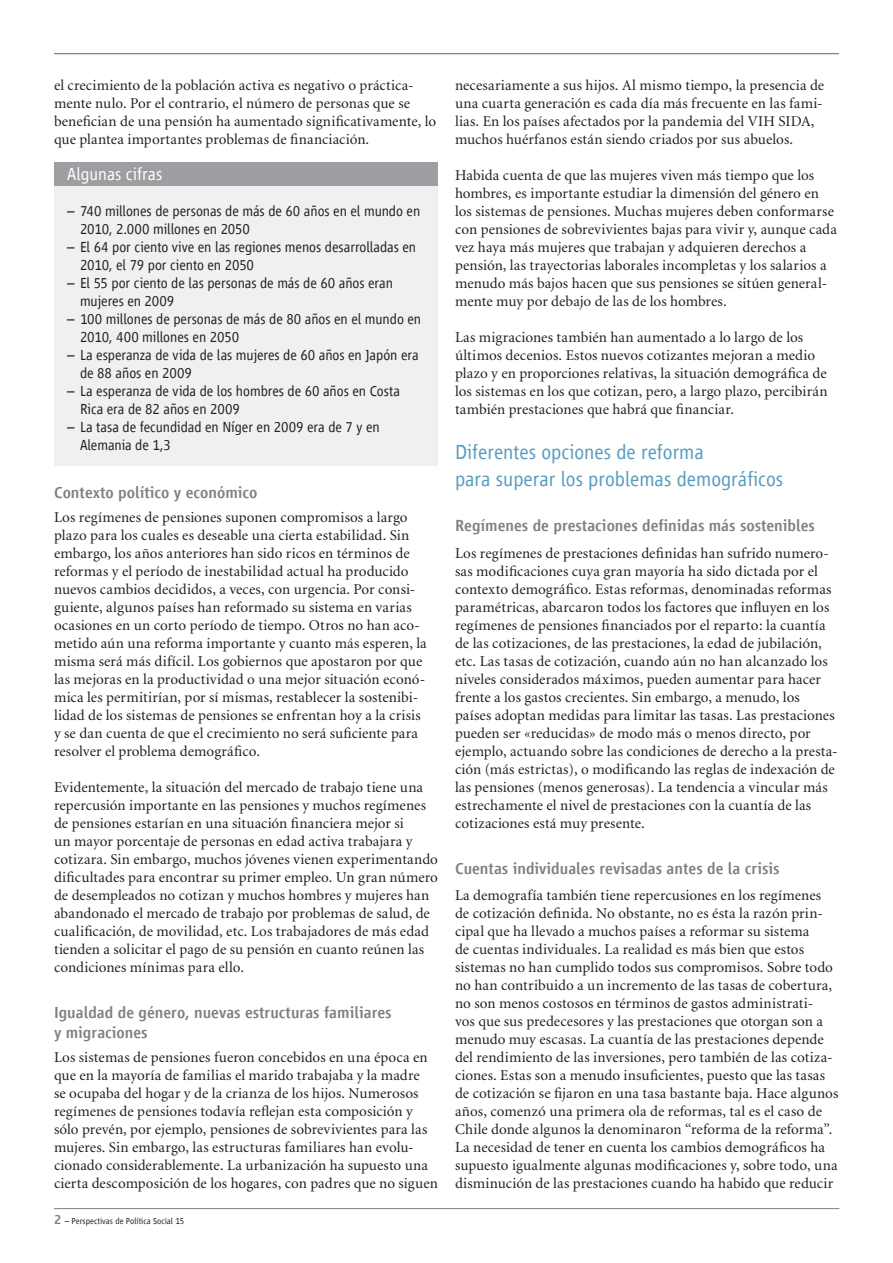
<style>
.page{position:relative;width:893px;height:1263px;background:#fff}
.page>*{position:absolute;margin:0;border:0;box-sizing:border-box;transform-origin:0 0}
.Txt_-_titre{font:300 21px/27px "Vialog LT Com";color:#579cbe}
.Box_-_titre{font:300 18px "Vialog LT Com";color:#fff}
.Txt_-_ss-titre{font:500 16.5px/19.5px "Vialog LT Com";color:#807f83}
.Txt_-_txt_courant{font:15px/18px "Minion";letter-spacing:.005em;color:#231f20}
.Box_-_txt_bullet{font:300 15px/18px "Vialog LT Com";letter-spacing:-.005em;color:#231f20}
.t1{font:300 9px "Vialog LT Com";color:#231f20}
.s1{font-weight:500;font-size:13.5px;color:#807f83}
</style>
<div class="page">
<hr style="left:54px;top:1208px;width:785px;height:1px;background:#807f83">
<hr style="left:54px;top:53px;width:785px;height:1px;background:#807f83">
<div style="left:54px;top:186px;width:384px;height:279px;background:#eff0f0"></div>
<div style="left:54px;top:162px;width:384px;height:24px;background:#9e9da1"></div>
<p class="Txt_-_txt_courant" style="left:54px;top:77px;width:384px">el crecimiento de la población activa es negativo o práctica&shy;mente nulo. Por el contrario, el número de personas que se benefician de una pensión ha aumentado significativamente, lo que plantea importantes problemas de financiación.</p>
<p class="Box_-_titre" style="left:67px;top:164px;width:97px">Algunas cifras</p>
<p class="Box_-_txt_bullet" style="left:80px;top:202px;width:342px;text-indent:-13px">– 740 millones de personas de más de 60 años en el mundo en<br>2010, 2.000 millones en 2050</p>
<p class="Box_-_txt_bullet" style="left:80px;top:238px;width:338px;text-indent:-13px">– El 64 por ciento vive en las regiones menos desarrolladas en<br>2010, el 79 por ciento en 2050</p>
<p class="Box_-_txt_bullet" style="left:80px;top:274px;width:315px;text-indent:-13px">– El 55 por ciento de las personas de más de 60 años eran mujeres en 2009</p>
<p class="Box_-_txt_bullet" style="left:80px;top:310px;width:343px;text-indent:-13px">– 100 millones de personas de más de 80 años en el mundo en<br>2010, 400 millones en 2050</p>
<p class="Box_-_txt_bullet" style="left:80px;top:346px;width:340px;text-indent:-13px">– La esperanza de vida de las mujeres de 60 años en Japón era de 88 años en 2009</p>
<p class="Box_-_txt_bullet" style="left:80px;top:382px;width:322px;text-indent:-13px">– La esperanza de vida de los hombres de 60 años en Costa<br>Rica era de 82 años en 2009</p>
<p class="Box_-_txt_bullet" style="left:80px;top:418px;width:301px;text-indent:-13px">– La tasa de fecundidad en Níger en 2009 era de 7 y en<br>Alemania de 1,3</p>
<p class="Txt_-_ss-titre" style="left:54px;top:483px;width:205px">Contexto político y económico</p>
<p class="Txt_-_txt_courant" style="left:54px;top:509px;width:374px">Los regímenes de pensiones suponen compromisos a largo plazo para los cuales es deseable una cierta estabilidad. Sin embargo, los años anteriores han sido ricos en términos de reformas y el período de inestabilidad actual ha producido nuevos cambios decididos, a veces, con urgencia. Por consi&shy;guiente, algunos países han reformado su sistema en varias ocasiones en un corto período de tiempo. Otros no han aco&shy;metido aún una reforma importante y cuanto más esperen, la misma será más difícil. Los gobiernos que apostaron por que las mejoras en la productividad o una mejor situación econó&shy;mica les permitirían, por sí mismas, restablecer la sostenibi&shy;lidad de los sistemas de pensiones se enfrentan hoy a la crisis y se dan cuenta de que el crecimiento no será suficiente para resolver el problema demográfico.</p>
<p class="Txt_-_txt_courant" style="left:54px;top:779px;width:386px">Evidentemente, la situación del mercado de trabajo tiene una repercusión importante en las pensiones y muchos regímenes de pensiones estarían en una situación financiera mejor si<br>un mayor porcentaje de personas en edad activa trabajara y cotizara. Sin embargo, muchos jóvenes vienen experimentando dificultades para encontrar su primer empleo. Un gran número de desempleados no cotizan y muchos hombres y mujeres han abandonado el mercado de trabajo por problemas de salud, de cualificación, de movilidad, etc. Los trabajadores de más edad tienden a solicitar el pago de su pensión en cuanto reúnen las condiciones mínimas para ello.</p>
<p class="Txt_-_ss-titre" style="left:54px;top:1003px;width:339px">Igualdad de género, nuevas estructuras familiares y migraciones</p>
<p class="Txt_-_txt_courant" style="left:54px;top:1049px;width:385px">Los sistemas de pensiones fueron concebidos en una época en que en la mayoría de familias el marido trabajaba y la madre<br>se ocupaba del hogar y de la crianza de los hijos. Numerosos regímenes de pensiones todavía reflejan esta composición y sólo prevén, por ejemplo, pensiones de sobrevivientes para las mujeres. Sin embargo, las estructuras familiares han evolu&shy;cionado considerablemente. La urbanización ha supuesto una cierta descomposición de los hogares, con padres que no siguen</p>
<p class="t1" style="left:54px;top:1216px;width:132px"><span class="s1">2</span> – Perspectivas de Política Social 15</p>
<p class="Txt_-_txt_courant" style="left:455px;top:77px;width:371px">necesariamente a sus hijos. Al mismo tiempo, la presencia de una cuarta generación es cada día más frecuente en las fami&shy;lias. En los países afectados por la pandemia del VIH SIDA, muchos huérfanos están siendo criados por sus abuelos.</p>
<p class="Txt_-_txt_courant" style="left:455px;top:167px;width:383px">Habida cuenta de que las mujeres viven más tiempo que los hombres, es importante estudiar la dimensión del género en los sistemas de pensiones. Muchas mujeres deben conformarse con pensiones de sobrevivientes bajas para vivir y, aunque cada vez haya más mujeres que trabajan y adquieren derechos a pensión, las trayectorias laborales incompletas y los salarios a menudo más bajos hacen que sus pensiones se sitúen general&shy;mente muy por debajo de las de los hombres.</p>
<p class="Txt_-_txt_courant" style="left:455px;top:329px;width:374px">Las migraciones también han aumentado a lo largo de los últimos decenios. Estos nuevos cotizantes mejoran a medio plazo y en proporciones relativas, la situación demográfica de los sistemas en los que cotizan, pero, a largo plazo, percibirán también prestaciones que habrá que financiar.</p>
<p class="Txt_-_titre" style="left:455px;top:439px;width:330px">Diferentes opciones de reforma<br>para superar los problemas demográficos</p>
<p class="Txt_-_ss-titre" style="left:455px;top:516px;width:361px">Regímenes de prestaciones definidas más sostenibles</p>
<p class="Txt_-_txt_courant" style="left:455px;top:545px;width:384px">Los regímenes de prestaciones definidas han sufrido numero&shy;sas modificaciones cuya gran mayoría ha sido dictada por el contexto demográfico. Estas reformas, denominadas reformas paramétricas, abarcaron todos los factores que influyen en los regímenes de pensiones financiados por el reparto: la cuantía de las cotizaciones, de las prestaciones, la edad de jubilación, etc. Las tasas de cotización, cuando aún no han alcanzado los niveles considerados máximos, pueden aumentar para hacer frente a los gastos crecientes. Sin embargo, a menudo, los países adoptan medidas para limitar las tasas. Las prestaciones pueden ser «reducidas» de modo más o menos directo, por ejemplo, actuando sobre las condiciones de derecho a la presta&shy;ción (más estrictas), o modificando las reglas de indexación de las pensiones (menos generosas). La tendencia a vincular más estrechamente el nivel de prestaciones con la cuantía de las cotizaciones está muy presente.</p>
<p class="Txt_-_ss-titre" style="left:455px;top:859px;width:326px">Cuentas individuales revisadas antes de la crisis</p>
<p class="Txt_-_txt_courant" style="left:455px;top:887px;width:385px">La demografía también tiene repercusiones en los regímenes de cotización definida. No obstante, no es ésta la razón prin&shy;cipal que ha llevado a muchos países a reformar su sistema<br>de cuentas individuales. La realidad es más bien que estos sistemas no han cumplido todos sus compromisos. Sobre todo no han contribuido a un incremento de las tasas de cobertura, no son menos costosos en términos de gastos administrati-<br>vos que sus predecesores y las prestaciones que otorgan son a menudo muy escasas. La cuantía de las prestaciones depende del rendimiento de las inversiones, pero también de las cotiza&shy;ciones. Estas son a menudo insuficientes, puesto que las tasas de cotización se fijaron en una tasa bastante baja. Hace algunos años, comenzó una primera ola de reformas, tal es el caso de Chile donde algunos la denominaron “reforma de la reforma”.<br>La necesidad de tener en cuenta los cambios demográficos ha supuesto igualmente algunas modificaciones y, sobre todo, una disminución de las prestaciones cuando ha habido que reducir</p>
</div>
